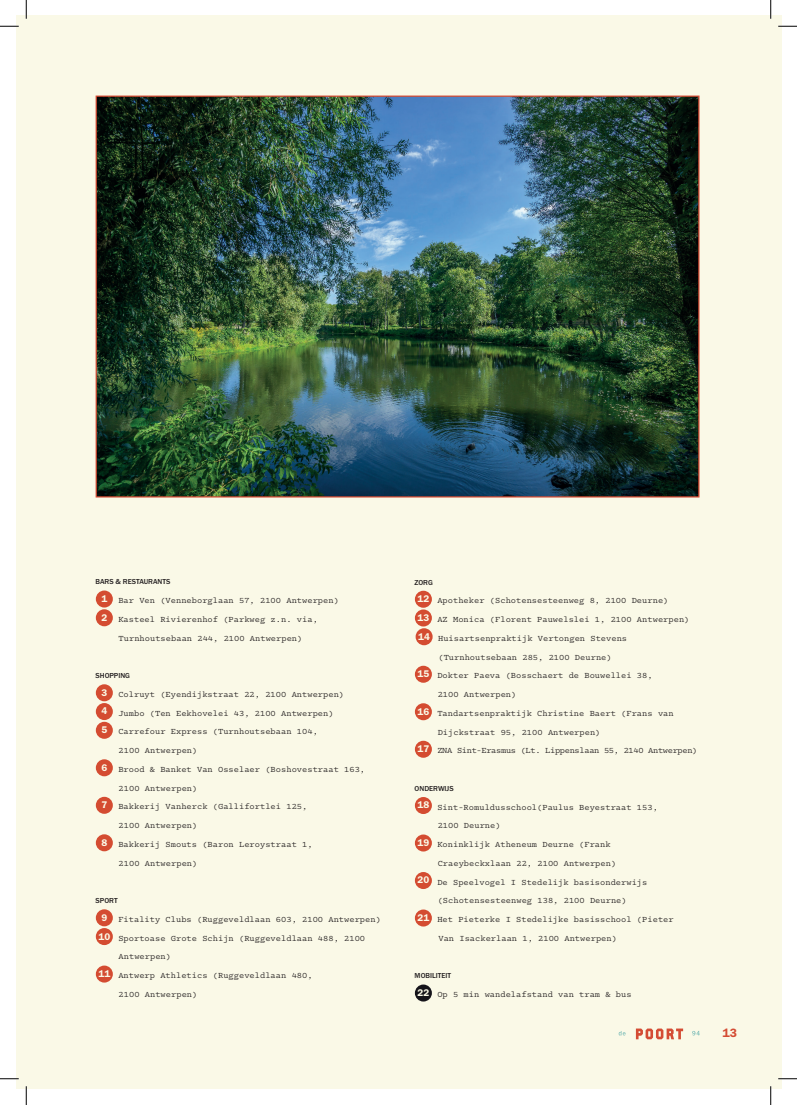
<style>
.page{position:relative;width:797px;height:1105px;background:#fff}
.page>*{position:absolute;margin:0;border:0;box-sizing:border-box;transform-origin:0 0}
.t1{font:12.5px "Franklin Gothic URW Dem";color:#d44c34}
.t2{font:10px "Franklin Gothic URW Dem";color:#faf9e7}
.t3{font:8.75px/18.8px "Logic Monospace";color:#231f20}
.t4{font:8.75px "Logic Monospace";letter-spacing:-.04em;color:#231f20}
.t5{font:500 7.5px "Franklin Gothic URW";color:#231f20}
.s1{font-family:"Franklin Gothic URW Dem";font-size:10px;color:#faf9e7}
</style>
<div class="page">
<div style="left:16px;top:16px;width:765px;height:1073px;background:#faf9e7"></div>
<img style="left:98px;top:98px;width:599px;height:397px">
<div style="left:96px;top:590px;width:17px;height:17px;background:#d44c31;border-radius:50%"></div>
<div style="left:96px;top:609px;width:17px;height:17px;background:#d44c31;border-radius:50%"></div>
<div style="left:96px;top:684px;width:17px;height:17px;background:#d44c31;border-radius:50%"></div>
<div style="left:96px;top:703px;width:17px;height:17px;background:#d44c31;border-radius:50%"></div>
<div style="left:96px;top:722px;width:17px;height:17px;background:#d44c31;border-radius:50%"></div>
<div style="left:96px;top:759px;width:17px;height:17px;background:#d44c31;border-radius:50%"></div>
<div style="left:96px;top:797px;width:17px;height:17px;background:#d44c31;border-radius:50%"></div>
<div style="left:96px;top:834px;width:17px;height:17px;background:#d44c31;border-radius:50%"></div>
<div style="left:96px;top:909px;width:17px;height:17px;background:#d44c31;border-radius:50%"></div>
<div style="left:96px;top:928px;width:17px;height:17px;background:#d44c31;border-radius:50%"></div>
<div style="left:96px;top:965px;width:17px;height:17px;background:#d44c31;border-radius:50%"></div>
<div style="left:415px;top:591px;width:17px;height:17px;background:#d44c31;border-radius:50%"></div>
<div style="left:415px;top:609px;width:17px;height:17px;background:#d44c31;border-radius:50%"></div>
<div style="left:415px;top:628px;width:17px;height:17px;background:#d44c31;border-radius:50%"></div>
<div style="left:415px;top:666px;width:17px;height:17px;background:#d44c31;border-radius:50%"></div>
<div style="left:415px;top:703px;width:17px;height:17px;background:#d44c31;border-radius:50%"></div>
<div style="left:415px;top:741px;width:17px;height:17px;background:#d44c31;border-radius:50%"></div>
<div style="left:415px;top:797px;width:17px;height:17px;background:#d44c31;border-radius:50%"></div>
<div style="left:415px;top:834px;width:17px;height:17px;background:#d44c31;border-radius:50%"></div>
<div style="left:415px;top:872px;width:17px;height:17px;background:#d44c31;border-radius:50%"></div>
<div style="left:415px;top:909px;width:17px;height:17px;background:#d44c31;border-radius:50%"></div>
<div style="left:415px;top:984px;width:17px;height:17px;background:#15141a;border-radius:50%"></div>
<svg style="left:692px;top:1031px;width:7px;height:4px"></svg>
<svg style="left:636px;top:1028px;width:47px;height:11px"></svg>
<svg style="left:618px;top:1031px;width:7px;height:4px"></svg>
<svg style="left:0;top:25px;width:19px;height:2px"></svg>
<svg style="left:778px;top:25px;width:19px;height:2px"></svg>
<svg style="left:0;top:1078px;width:19px;height:1px"></svg>
<svg style="left:778px;top:1078px;width:19px;height:1px"></svg>
<svg style="left:25px;top:0;width:2px;height:19px"></svg>
<svg style="left:25px;top:1086px;width:2px;height:19px"></svg>
<svg style="left:770px;top:0;width:1px;height:19px"></svg>
<svg style="left:770px;top:1086px;width:1px;height:19px"></svg>
<p class="t5" style="left:96px;top:577px;width:76px">BARS &amp; RESTAURANTS</p>
<p class="t2" style="left:101px;top:592px;width:7px">1</p>
<p class="t3" style="left:118px;top:591px;width:222px">Bar Ven (Venneborglaan 57, 2100 Antwerpen)</p>
<p class="t2" style="left:101px;top:611px;width:7px">2</p>
<p class="t3" style="left:118px;top:610px;width:201px">Kasteel Rivierenhof (Parkweg z.n. via,<br>Turnhoutsebaan 244, 2100 Antwerpen)</p>
<p class="t5" style="left:96px;top:671px;width:36px">SHOPPING</p>
<p class="t2" style="left:101px;top:686px;width:7px">3</p>
<p class="t3" style="left:118px;top:685px;width:227px">Colruyt (Eyendijkstraat 22, 2100 Antwerpen)</p>
<p class="t2" style="left:101px;top:705px;width:7px">4</p>
<p class="t3" style="left:118px;top:704px;width:217px">Jumbo (Ten Eekhovelei 43, 2100 Antwerpen)</p>
<p class="t2" style="left:101px;top:724px;width:7px">5</p>
<p class="t3" style="left:118px;top:722px;width:201px">Carrefour Express (Turnhoutsebaan 104,<br>2100 Antwerpen)</p>
<p class="t2" style="left:101px;top:761px;width:7px">6</p>
<p class="t3" style="left:118px;top:760px;width:248px">Brood &amp; Banket Van Osselaer (Boshovestraat 163,<br>2100 Antwerpen)</p>
<p class="t2" style="left:101px;top:799px;width:7px">7</p>
<p class="t3" style="left:118px;top:797px;width:191px">Bakkerij Vanherck (Gallifortlei 125,<br>2100 Antwerpen)</p>
<p class="t2" style="left:101px;top:836px;width:7px">8</p>
<p class="t3" style="left:118px;top:835px;width:196px">Bakkerij Smouts (Baron Leroystraat 1,<br>2100 Antwerpen)</p>
<p class="t5" style="left:96px;top:896px;width:24px">SPORT</p>
<p class="t2" style="left:101px;top:911px;width:7px">9</p>
<p class="t3" style="left:118px;top:910px;width:264px">Fitality Clubs (Ruggeveldlaan 603, 2100 Antwerpen)</p>
<p class="t3" style="left:98px;top:929px;width:268px"><span class="s1">10</span> Sportoase Grote Schijn (Ruggeveldlaan 488, 2100</p>
<p class="t3" style="left:119px;top:947px;width:54px">Antwerpen)</p>
<p class="t3" style="left:98px;top:966px;width:216px"><span class="s1">11</span> Antwerp Athletics (Ruggeveldlaan 480,</p>
<p class="t3" style="left:119px;top:985px;width:80px">2100 Antwerpen)</p>
<p class="t5" style="left:414px;top:577px;width:20px">ZORG</p>
<p class="t3" style="left:417px;top:591px;width:252px"><span class="s1">12</span> Apotheker (Schotensesteenweg 8, 2100 Deurne)</p>
<p class="t3" style="left:417px;top:610px;width:273px"><span class="s1">13</span> AZ Monica (Florent Pauwelslei 1, 2100 Antwerpen)</p>
<p class="t3" style="left:418px;top:629px;width:210px"><span class="s1">14</span> Huisartsenpraktijk Vertongen Stevens</p>
<p class="t3" style="left:438px;top:648px;width:175px">(Turnhoutsebaan 285, 2100 Deurne)</p>
<p class="t3" style="left:417px;top:666px;width:237px"><span class="s1">15</span> Dokter Paeva (Bosschaert de Bouwellei 38,</p>
<p class="t3" style="left:437px;top:685px;width:80px">2100 Antwerpen)</p>
<p class="t3" style="left:417px;top:704px;width:258px"><span class="s1">16</span> Tandartsenpraktijk Christine Baert (Frans van</p>
<p class="t3" style="left:437px;top:723px;width:164px">Dijckstraat 95, 2100 Antwerpen)</p>
<p class="t4" style="left:417px;top:746px;width:281px"><span class="s1">17</span> ZNA Sint-Erasmus (Lt. Lippenslaan 55, 2140 Antwerpen)</p>
<p class="t5" style="left:414px;top:784px;width:41px">ONDERWIJS</p>
<p class="t3" style="left:417px;top:798px;width:242px"><span class="s1">18</span> Sint-Romuldusschool(Paulus Beyestraat 153,</p>
<p class="t3" style="left:437px;top:816px;width:65px">2100 Deurne)</p>
<p class="t3" style="left:417px;top:835px;width:195px"><span class="s1">19</span> Koninklijk Atheneum Deurne (Frank</p>
<p class="t3" style="left:437px;top:854px;width:180px">Craeybeckxlaan 22, 2100 Antwerpen)</p>
<p class="t3" style="left:417px;top:873px;width:231px"><span class="s1">20</span> De Speelvogel I Stedelijk basisonderwijs</p>
<p class="t3" style="left:437px;top:891px;width:191px">(Schotensesteenweg 138, 2100 Deurne)</p>
<p class="t3" style="left:417px;top:910px;width:258px"><span class="s1">21</span> Het Pieterke I Stedelijke basisschool (Pieter</p>
<p class="t3" style="left:438px;top:929px;width:180px">Van Isackerlaan 1, 2100 Antwerpen)</p>
<p class="t5" style="left:414px;top:971px;width:38px">MOBILITEIT</p>
<p class="t3" style="left:417px;top:985px;width:216px"><span class="s1">22</span> Op 5 min wandelafstand van tram &amp; bus</p>
<h1 class="t1" style="left:722px;top:1025px;width:16px">13</h1>
</div>
